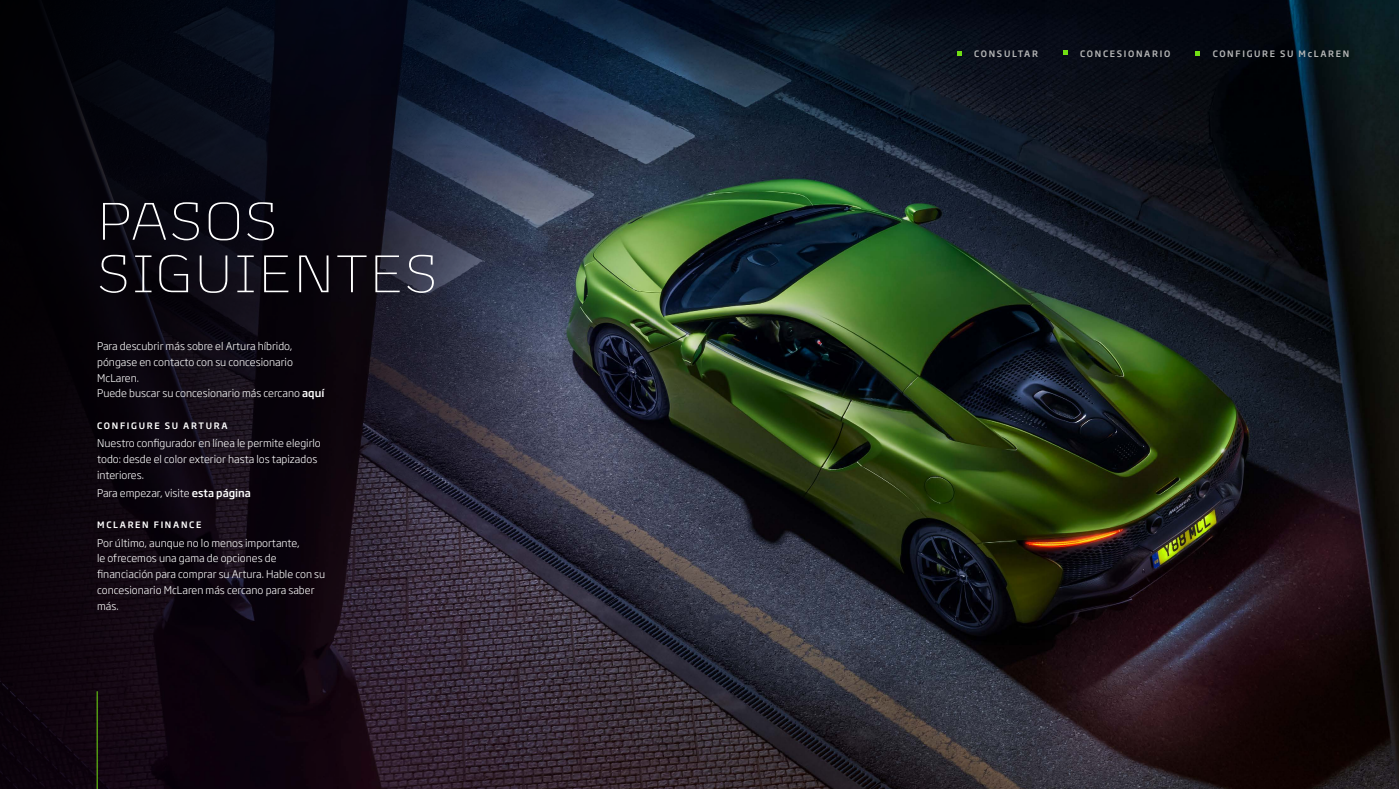
<style>
.page{position:relative;width:1399px;height:789px;background:#fff}
.page>*{position:absolute;margin:0;border:0;box-sizing:border-box;transform-origin:0 0}
.t1{font:300 52.5px/52.5px "Mc Laren Bespoke";letter-spacing:.045em;color:#fff}
.t2{font:300 10.5px/15.8px "Soho Gothic Pro";color:#fff}
.t3{font:500 8.75px "Soho Gothic Pro";letter-spacing:.195em;color:#b6b7b7}
.t4{font:500 8.75px "Soho Gothic Pro";letter-spacing:.195em;color:#fff}
.s1{font-weight:500}
</style>
<div class="page">
<img style="left:1044px;top:0;width:355px;height:789px">
<img style="left:0;top:0;width:1044px;height:789px">
<hr style="left:97px;top:691px;width:1px;height:98px;background:#71df13">
<svg style="left:957px;top:51px;width:5px;height:5px"></svg>
<svg style="left:1063px;top:50px;width:5px;height:5px"></svg>
<svg style="left:1195px;top:51px;width:5px;height:5px"></svg>
<h1 class="t1" style="left:98px;top:195px;width:341px">PASOS<br>SIGUIENTES</h1>
<p class="t2" style="left:97px;top:338px;width:229px">Para descubrir más sobre el Artura híbrido, póngase en contacto con su concesionario McLaren.<br>Puede buscar su concesionario más cercano <span class="s1">aquí</span></p>
<p class="t4" style="left:97px;top:419px;width:132px">CONFIGURE SU ARTURA</p>
<p class="t2" style="left:97px;top:435px;width:225px">Nuestro configurador en línea le permite elegirlo todo: desde el color exterior hasta los tapizados interiores.</p>
<p class="t2" style="left:97px;top:484px;width:155px">Para empezar, visite <span class="s1">esta página</span></p>
<p class="t4" style="left:97px;top:518px;width:106px">MCLAREN FINANCE</p>
<p class="t2" style="left:97px;top:534px;width:230px">Por último, aunque no lo menos importante,<br>le ofrecemos una gama de opciones de financiación para comprar su Artura. Hable con su concesionario McLaren más cercano para saber más.</p>
<p class="t3" style="left:974px;top:46px;width:65px">CONSULTAR</p>
<p class="t3" style="left:1080px;top:46px;width:92px">CONCESIONARIO</p>
<p class="t3" style="left:1213px;top:46px;width:138px">CONFIGURE SU McLAREN</p>
</div>
